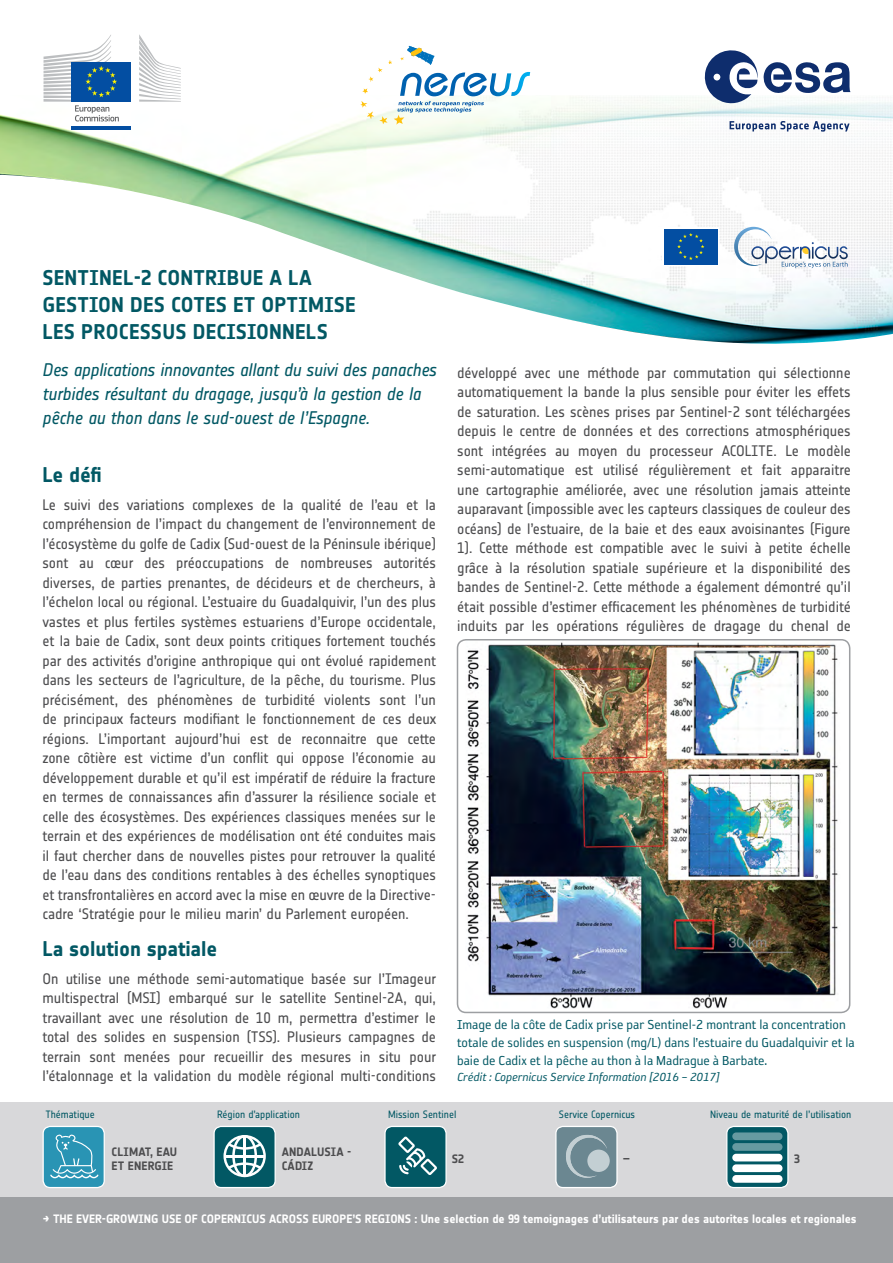
<style>
.page{position:relative;width:893px;height:1263px;background:#fff}
.page>*{position:absolute;margin:0;border:0;box-sizing:border-box;transform-origin:0 0}
.t1{font:700 21px/27px "Notes Esa";letter-spacing:.01em;color:#025864}
.t2{font:italic 18px/24px "Notes Esa";letter-spacing:-.015em;color:#025864}
.t3{font:15px/19.5px "Notes Esa";letter-spacing:-.005em;color:#4d4d4f;text-align:justify}
.t4{font:15px/18px "Reykjavik One OT A Gauge";color:#025864}
.t5{font:italic 13.5px "Reykjavik One OT A Gauge";color:#025864}
.t6{font:700 12px "Notes Esa";letter-spacing:-.005em;color:#fff}
.t7{font:700 12px/14.4px "Notes Esa";letter-spacing:.01em;color:#4d4d4f}
.t8{font:10.5px "Notes Esa";letter-spacing:-.005em;color:#025864}
.t9{font:7.05px "Myriad Pro";color:#000}
</style>
<div class="page">
<div style="left:0;top:1102px;width:893px;height:98px;background:#d8d8da"></div>
<div style="left:0;top:1198px;width:893px;height:65px;background:#9d9fa2"></div>
<img style="left:0;top:95px;width:893px;height:249px">
<div style="left:385px;top:1126px;width:61px;height:61px;background:#025864;border-radius:7px"></div>
<svg style="left:398px;top:1136px;width:39px;height:39px"></svg>
<div style="left:384px;top:1126px;width:63px;height:62px;border:1px solid #fff;border-radius:7px"></div>
<div style="left:556px;top:1126px;width:61px;height:61px;background:#6b8791;border-radius:7px"></div>
<svg style="left:566px;top:1135px;width:41px;height:43px"></svg>
<svg style="left:587px;top:1149px;width:23px;height:23px"></svg>
<div style="left:555px;top:1126px;width:63px;height:62px;border:1px solid #fff;border-radius:7px"></div>
<div style="left:214px;top:1126px;width:61px;height:61px;background:#025864;border-radius:7px"></div>
<svg style="left:223px;top:1135px;width:43px;height:42px"></svg>
<div style="left:213px;top:1126px;width:63px;height:62px;border:1px solid #fff;border-radius:7px"></div>
<svg style="left:727px;top:1126px;width:61px;height:61px;background:#0b5e6a"></svg>
<div style="left:732px;top:1132px;width:50px;height:8px;background:#669aa1;border-radius:4px"></div>
<div style="left:732px;top:1143px;width:50px;height:8px;background:#669aa1;border-radius:4px"></div>
<div style="left:732px;top:1154px;width:50px;height:7px;background:#fff;border-radius:4px"></div>
<div style="left:732px;top:1164px;width:50px;height:8px;background:#fff;border-radius:4px"></div>
<div style="left:732px;top:1175px;width:50px;height:8px;background:#fff;border-radius:4px"></div>
<div style="left:726px;top:1126px;width:63px;height:62px;border:1px solid #fff;border-radius:7px"></div>
<div style="left:72px;top:100px;width:59px;height:27px;background:#fff"></div>
<div style="left:72px;top:62px;width:59px;height:40px;background:#034ea2"></div>
<hr style="left:72px;top:126px;width:59px;height:3px;background:#034ea2">
<svg style="left:139px;top:34px;width:42px;height:68px"></svg>
<svg style="left:44px;top:35px;width:75px;height:86px"></svg>
<svg style="left:360px;top:46px;width:170px;height:79px"></svg>
<svg style="left:730px;top:121px;width:119px;height:11px"></svg>
<svg style="left:702px;top:50px;width:148px;height:55px"></svg>
<svg style="left:734px;top:227px;width:114px;height:41px"></svg>
<div style="left:663px;top:228px;width:56px;height:38px;background:#fff"></div>
<div style="left:664px;top:229px;width:54px;height:36px;background:#034ea2"></div>
<svg style="left:677px;top:233px;width:27px;height:27px"></svg>
<img style="left:467px;top:642px;width:371px;height:367px">
<div style="left:457px;top:639px;width:393px;height:374px;border:2px solid #9d9fa2;border-radius:9px"></div>
<div style="left:43px;top:1126px;width:61px;height:61px;background:#2994b4;border-radius:7px"></div>
<svg style="left:50px;top:1134px;width:49px;height:44px"></svg>
<div style="left:43px;top:1126px;width:62px;height:62px;border:1px solid #fff;border-radius:7px"></div>
<h1 class="t1" style="left:42px;top:264px;width:315px">SENTINEL-2 CONTRIBUE A LA<br>GESTION DES COTES ET OPTIMISE<br>LES PROCESSUS DECISIONNELS</h1>
<p class="t2" style="left:42px;top:357px;width:396px">Des applications innovantes allant du suivi des panaches turbides résultant du dragage, jusqu’à la gestion de la pêche au thon dans le sud-ouest de l’Espagne.</p>
<h1 class="t1" style="left:43px;top:461px;width:61px">Le défi</h1>
<p class="t3" style="left:43px;top:495px;width:395px">Le suivi des variations complexes de la qualité de l’eau et la compréhension de l’impact du changement de l’environnement de l’écosystème du golfe de Cadix (Sud-ouest de la Péninsule ibérique) sont au cœur des préoccupations de nombreuses autorités diverses, de parties prenantes, de décideurs et de chercheurs, à l’échelon local ou régional. L’estuaire du Guadalquivir, l’un des plus vastes et plus fertiles systèmes estuariens d’Europe occidentale, et la baie de Cadix, sont deux points critiques fortement touchés par des activités d’origine anthropique qui ont évolué rapidement dans les secteurs de l’agriculture, de la pêche, du tourisme. Plus précisément, des phénomènes de turbidité violents sont l’un de principaux facteurs modifiant le fonctionnement de ces deux régions. L’important aujourd’hui est de reconnaitre que cette zone côtière est victime d’un conflit qui oppose l’économie au développement durable et qu’il est impératif de réduire la fracture en termes de connaissances afin d’assurer la résilience sociale et celle des écosystèmes. Des expériences classiques menées sur le terrain et des expériences de modélisation ont été conduites mais il faut chercher dans de nouvelles pistes pour retrouver la qualité de l’eau dans des conditions rentables à des échelles synoptiques et transfrontalières en accord avec la mise en œuvre de la Directive&shy;cadre ‘Stratégie pour le milieu marin’ du Parlement européen.</p>
<h1 class="t1" style="left:43px;top:935px;width:176px">La solution spatiale</h1>
<p class="t3" style="left:43px;top:969px;width:395px">On utilise une méthode semi-automatique basée sur l’Imageur multispectral (MSI) embarqué sur le satellite Sentinel-2A, qui, travaillant avec une résolution de 10 m, permettra d’estimer le total des solides en suspension (TSS). Plusieurs campagnes de terrain sont menées pour recueillir des mesures in situ pour l’étalonnage et la validation du modèle régional multi-conditions</p>
<p class="t9" style="left:49px;top:1053px;width:35px">and Energy</p>
<p class="t3" style="left:457px;top:363px;width:395px">développé avec une méthode par commutation qui sélectionne automatiquement la bande la plus sensible pour éviter les effets de saturation. Les scènes prises par Sentinel-2 sont téléchargées depuis le centre de données et des corrections atmosphériques sont intégrées au moyen du processeur ACOLITE. Le modèle semi-automatique est utilisé régulièrement et fait apparaitre une cartographie améliorée, avec une résolution jamais atteinte auparavant (impossible avec les capteurs classiques de couleur des océans) de l’estuaire, de la baie et des eaux avoisinantes (Figure 1). Cette méthode est compatible avec le suivi à petite échelle grâce à la résolution spatiale supérieure et la disponibilité des bandes de Sentinel-2. Cette méthode a également démontré qu’il était possible d’estimer efficacement les phénomènes de turbidité induits par les opérations régulières de dragage du chenal de</p>
<p class="t4" style="left:457px;top:1016px;width:399px">Image de la côte de Cadix prise par Sentinel-2 montrant la concentration totale de solides en suspension (mg/L) dans l’estuaire du Guadalquivir et la baie de Cadix et la pêche au thon à la Madrague à Barbate.</p>
<p class="t5" style="left:457px;top:1070px;width:264px">Crédit : Copernicus Service Information [2016 – 2017]</p>
<p class="t8" style="left:45px;top:1108px;width:51px">Thématique</p>
<p class="t8" style="left:217px;top:1108px;width:84px">Région d’application</p>
<p class="t8" style="left:388px;top:1108px;width:70px">Mission Sentinel</p>
<p class="t8" style="left:559px;top:1108px;width:78px">Service Copernicus</p>
<p class="t8" style="left:710px;top:1108px;width:143px">Niveau de maturité de l’utilisation</p>
<p class="t7" style="left:112px;top:1144px;width:67px">CLIMAT, EAU<br>ET ENERGIE</p>
<p class="t7" style="left:282px;top:1144px;width:71px">ANDALUSIA -<br>CÁDIZ</p>
<p class="t7" style="left:452px;top:1151px;width:14px">S2</p>
<p class="t7" style="left:623px;top:1151px;width:9px">–</p>
<p class="t7" style="left:794px;top:1151px;width:7px">3</p>
<p class="t6" style="left:43px;top:1211px;width:815px">→ THE EVER-GROWING USE OF COPERNICUS ACROSS EUROPE’S REGIONS : Une selection de 99 temoignages d’utilisateurs par des autorites locales et regionales</p>
</div>
